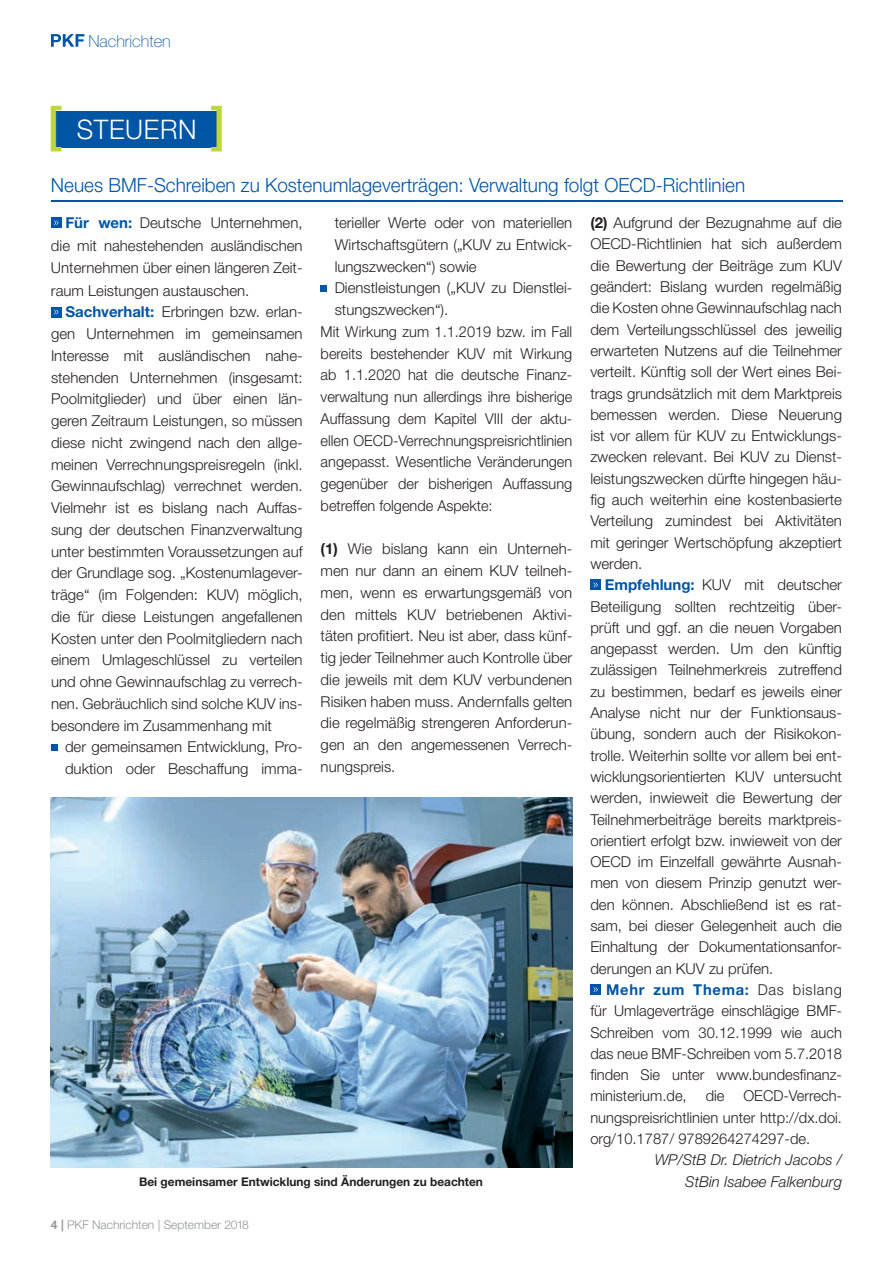
<style>
.page{position:relative;width:893px;height:1263px;background:#fff}
.page>*{position:absolute;margin:0;border:0;box-sizing:border-box;transform-origin:0 0}
.t1{font:300 27px "Helvetica Neue LT";letter-spacing:.025em;color:#fff}
.t2{font:300 19.5px "Helvetica Neue LT";color:#0155a5}
.t3{font:100 16.5px "Helvetica Neue LT";color:#0155a5}
.t4{font:300 15px/21.3px "Helvetica Neue LT";color:#231f20;text-align:justify}
.t5{font:italic 300 15px "Helvetica Neue LT";color:#231f20}
.t6{font:700 12px "Helvetica Neue LT";color:#231f20}
.t7{font:300 12px "Helvetica Neue LT";color:#939598}
.s1{font-weight:500;font-size:49.5px;color:#bdd63e}
.s2{font-weight:700;color:#0155a5}
.s3{font-weight:700}
</style>
<div class="page">
<div style="left:55px;top:111px;width:165px;height:36px;background:#0155a5"></div>
<hr style="left:51px;top:200px;width:791px;height:2px;background:#0155a5">
<div style="left:51px;top:218px;width:11px;height:10px;background:#0155a5"></div>
<svg style="left:54px;top:220px;width:4px;height:5px"></svg>
<div style="left:51px;top:307px;width:11px;height:10px;background:#0155a5"></div>
<svg style="left:54px;top:309px;width:4px;height:6px"></svg>
<svg style="left:51px;top:744px;width:6px;height:6px"></svg>
<svg style="left:321px;top:285px;width:6px;height:6px"></svg>
<div style="left:590px;top:580px;width:11px;height:10px;background:#0155a5"></div>
<svg style="left:593px;top:582px;width:5px;height:6px"></svg>
<div style="left:590px;top:984px;width:11px;height:11px;background:#0155a5"></div>
<svg style="left:593px;top:987px;width:5px;height:5px"></svg>
<img style="left:51px;top:797px;width:521px;height:371px">
<svg style="left:51px;top:34px;width:33px;height:13px"></svg>
<p class="t3" style="left:88px;top:35px;width:84px">Nachrichten</p>
<h1 class="t1" style="left:48px;top:120px;width:179px"><span class="s1">[</span> STEUERN <span class="s1">]</span></h1>
<h2 class="t2" style="left:51px;top:178px;width:696px">Neues BMF-Schreiben zu Kostenumlageverträgen: Verwaltung folgt OECD-Richtlinien</h2>
<p class="t4" style="left:51px;top:213px;width:253px;line-height:22.5px;text-indent:14px"><span class="s2">Für wen:</span> Deutsche Unternehmen, die mit nahestehenden ausländischen Unternehmen über einen längeren Zeit&shy;raum Leistungen austauschen.</p>
<p class="t4" style="left:51px;top:303px;width:253px;line-height:21.8px;text-indent:14px"><span class="s2">Sachverhalt:</span> Erbringen bzw. erlan&shy;gen Unternehmen im gemeinsamen Interesse mit ausländischen nahe&shy;stehenden Unternehmen (insgesamt:<br>Poolmitglieder) und über einen län&shy;geren Zeitraum Leistungen, so müssen diese nicht zwingend nach den allge&shy;meinen Verrechnungspreisregeln (inkl.<br>Gewinnaufschlag) verrechnet werden.<br>Vielmehr ist es bislang nach Auffas&shy;sung der deutschen Finanzverwaltung unter bestimmten Voraussetzungen auf der Grundlage sog. „Kostenumlagever&shy;träge“ (im Folgenden: KUV) möglich, die für diese Leistungen angefallenen Kosten unter den Poolmitgliedern nach einem Umlageschlüssel zu verteilen und ohne Gewinnaufschlag zu verrech&shy;nen. Gebräuchlich sind solche KUV ins&shy;besondere im Zusammenhang mit</p>
<p class="t4" style="left:65px;top:738px;width:239px;line-height:21.8px">der gemeinsamen Entwicklung, Pro&shy;duktion oder Beschaffung imma-</p>
<p class="t4" style="left:590px;top:214px;width:253px"><span class="s3">(2)</span> Aufgrund der Bezugnahme auf die OECD-Richtlinien hat sich außerdem die Bewertung der Beiträge zum KUV geändert: Bislang wurden regelmäßig die Kosten ohne Gewinnaufschlag nach dem Verteilungsschlüssel des jeweilig erwarteten Nutzens auf die Teilnehmer verteilt. Künftig soll der Wert eines Bei&shy;trags grundsätzlich mit dem Marktpreis bemessen werden. Diese Neuerung ist vor allem für KUV zu Entwicklungs&shy;zwecken relevant. Bei KUV zu Dienst&shy;leistungszwecken dürfte hingegen häu&shy;fig auch weiterhin eine kostenbasierte Verteilung zumindest bei Aktivitäten mit geringer Wertschöpfung akzeptiert werden.</p>
<p class="t4" style="left:590px;top:576px;width:253px;text-indent:14px"><span class="s2">Empfehlung:</span> KUV mit deutscher Beteiligung sollten rechtzeitig über&shy;prüft und ggf. an die neuen Vorgaben angepasst werden. Um den künftig zulässigen Teilnehmerkreis zutreffend zu bestimmen, bedarf es jeweils einer Analyse nicht nur der Funktionsaus&shy;übung, sondern auch der Risikokon&shy;trolle. Weiterhin sollte vor allem bei ent&shy;wicklungsorientierten KUV untersucht werden, inwieweit die Bewertung der Teilnehmerbeiträge bereits marktpreis&shy;orientiert erfolgt bzw. inwieweit von der OECD im Einzelfall gewährte Ausnah&shy;men von diesem Prinzip genutzt wer&shy;den können. Abschließend ist es rat&shy;sam, bei dieser Gelegenheit auch die Einhaltung der Dokumentationsanfor&shy;derungen an KUV zu prüfen.</p>
<p class="t4" style="left:590px;top:981px;width:253px;text-indent:16px"><span class="s2">Mehr zum Thema:</span> Das bislang für Umlageverträge einschlägige BMF-Schreiben vom 30.12.1999 wie auch das neue BMF-Schreiben vom 5.7.2018 finden Sie unter www.bundesfinanz&shy;ministerium.de,</p>
<p class="t4" style="left:335px;top:214px;width:239px">terieller Werte oder von materiellen</p>
<p class="t4" style="left:335px;top:236px;width:239px">Wirtschaftsgütern („KUV zu Entwick-</p>
<p class="t4" style="left:335px;top:257px;width:143px">lungszwecken“) sowie</p>
<p class="t4" style="left:335px;top:279px;width:239px">Dienstleistungen („KUV zu Dienstlei-</p>
<p class="t4" style="left:335px;top:301px;width:115px">stungszwecken“).</p>
<p class="t4" style="left:321px;top:323px;width:253px">Mit Wirkung zum 1.1.2019 bzw. im Fall</p>
<p class="t4" style="left:321px;top:344px;width:253px">bereits bestehender KUV mit Wirkung</p>
<p class="t4" style="left:321px;top:366px;width:253px">ab 1.1.2020 hat die deutsche Finanz-</p>
<p class="t4" style="left:321px;top:388px;width:253px">verwaltung nun allerdings ihre bisherige</p>
<p class="t4" style="left:321px;top:410px;width:253px">Auffassung dem Kapitel VIII der aktu-</p>
<p class="t4" style="left:321px;top:431px;width:253px">ellen OECD-Verrechnungspreisricht linien</p>
<p class="t4" style="left:321px;top:453px;width:253px">angepasst. Wesentliche Veränderungen</p>
<p class="t4" style="left:321px;top:475px;width:253px">gegenüber der bisherigen Auffassung</p>
<p class="t4" style="left:321px;top:497px;width:173px">betreffen folgende Aspekte:</p>
<p class="t4" style="left:321px;top:540px;width:253px;line-height:21.8px"><span class="s3">(1)</span> Wie bislang kann ein Unterneh&shy;men nur dann an einem KUV teilneh&shy;men, wenn es erwartungsgemäß von den mittels KUV betriebenen Aktivi&shy;täten profitiert. Neu ist aber, dass künf&shy;tig jeder Teilnehmer auch Kontrolle über die jeweils mit dem KUV verbundenen Risiken haben muss. Andernfalls gelten die regelmäßig strengeren Anforderun&shy;gen an den angemessenen Verrech&shy;nungspreis.</p>
<p class="t4" style="left:590px;top:1087px;width:253px;text-indent:153px">OECD-Verrech&shy;nungspreisrichtlinien unter http://dx.doi. org/10.1787/ 9789264274297-de.</p>
<p class="t5" style="left:655px;top:1155px;width:189px">WP/StB Dr. Dietrich Jacobs /</p>
<p class="t4" style="left:706px;top:1087px;width:20px">die</p>
<p class="t6" style="left:139px;top:1178px;width:345px">Bei gemeinsamer Entwicklung sind Änderungen zu beachten</p>
<p class="t5" style="left:685px;top:1176px;width:158px">StBin Isabee Falkenburg</p>
<p class="t7" style="left:51px;top:1220px;width:199px"><span class="s3">4 |</span> PKF Nachrichten | September 2018</p>
</div>
